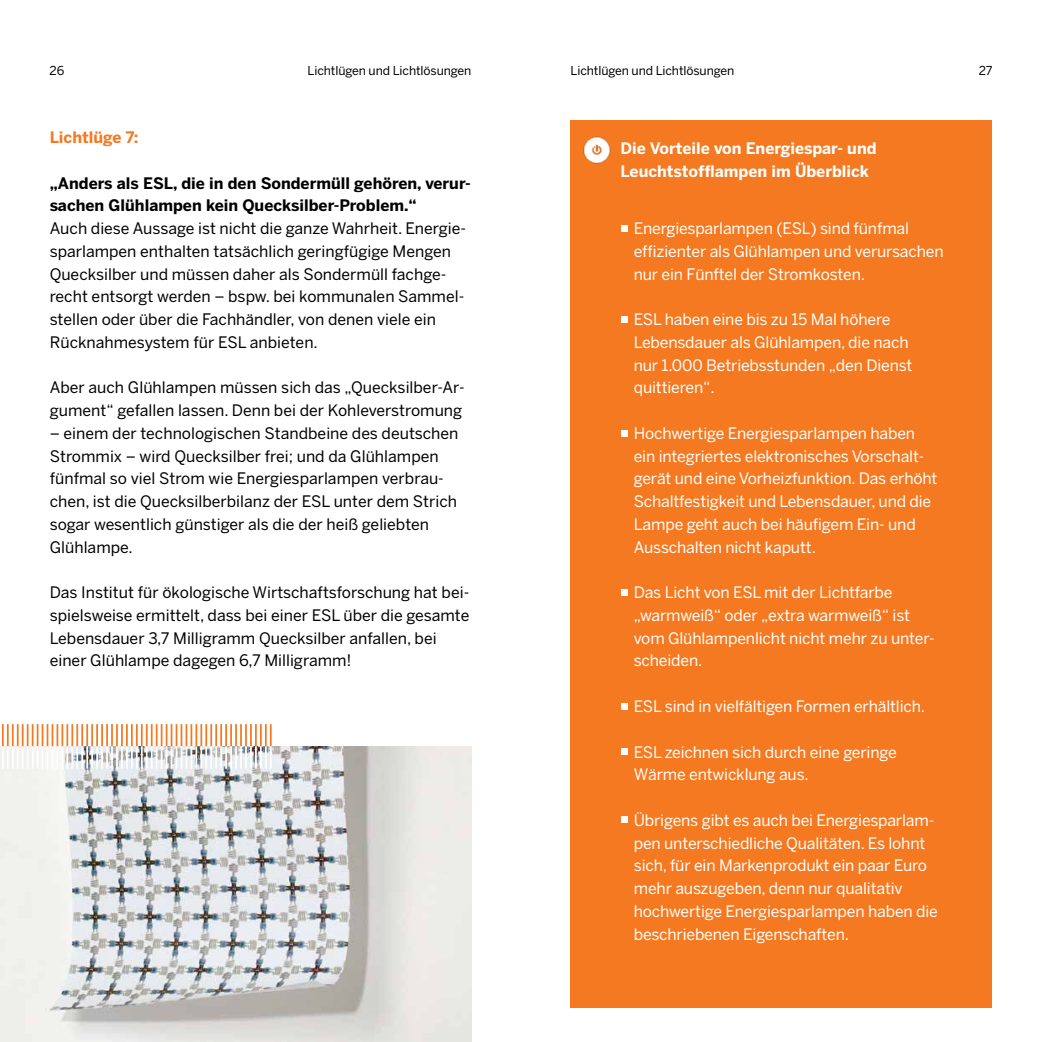
<style>
.page{position:relative;width:1042px;height:1042px;background:#fff}
.page>*{position:absolute;margin:0;border:0;box-sizing:border-box;transform-origin:0 0}
.t1{font:15.75px/22.8px "Benton Sans";letter-spacing:-.01em;color:#fff}
.t2{font:15.75px/22.8px "Benton Sans";color:#000}
.t3{font:700 15.75px/22.8px "Benton Sans";color:#000}
.t4{font:700 15.75px/22.8px "Benton Sans";color:#fff}
.t5{font:700 15.75px "Benton Sans";color:#f47920}
.t6{font:12.25px "Benton Sans";letter-spacing:-.01em;color:#000}
</style>
<div class="page">
<img style="left:0;top:746px;width:471px;height:296px">
<hr style="left:2px;top:724px;width:2px;height:22px;background:#f47920">
<hr style="left:7px;top:724px;width:2px;height:22px;background:#f47920">
<hr style="left:12px;top:724px;width:2px;height:22px;background:#f47920">
<hr style="left:17px;top:724px;width:2px;height:22px;background:#f47920">
<hr style="left:22px;top:724px;width:2px;height:22px;background:#f47920">
<hr style="left:27px;top:724px;width:2px;height:22px;background:#f47920">
<hr style="left:61px;top:724px;width:2px;height:22px;background:#f47920">
<hr style="left:66px;top:724px;width:2px;height:22px;background:#f47920">
<hr style="left:71px;top:724px;width:2px;height:22px;background:#f47920">
<hr style="left:76px;top:724px;width:2px;height:22px;background:#f47920">
<hr style="left:81px;top:724px;width:2px;height:22px;background:#f47920">
<hr style="left:86px;top:724px;width:2px;height:22px;background:#f47920">
<hr style="left:91px;top:724px;width:2px;height:22px;background:#f47920">
<hr style="left:96px;top:724px;width:2px;height:22px;background:#f47920">
<hr style="left:101px;top:724px;width:2px;height:22px;background:#f47920">
<hr style="left:106px;top:724px;width:2px;height:22px;background:#f47920">
<hr style="left:111px;top:724px;width:2px;height:22px;background:#f47920">
<hr style="left:116px;top:724px;width:2px;height:22px;background:#f47920">
<hr style="left:121px;top:724px;width:2px;height:22px;background:#f47920">
<hr style="left:126px;top:724px;width:2px;height:22px;background:#f47920">
<hr style="left:131px;top:724px;width:2px;height:22px;background:#f47920">
<hr style="left:136px;top:724px;width:2px;height:22px;background:#f47920">
<hr style="left:141px;top:724px;width:2px;height:22px;background:#f47920">
<hr style="left:146px;top:724px;width:2px;height:22px;background:#f47920">
<hr style="left:151px;top:724px;width:2px;height:22px;background:#f47920">
<hr style="left:156px;top:724px;width:2px;height:22px;background:#f47920">
<hr style="left:190px;top:724px;width:2px;height:22px;background:#f47920">
<hr style="left:195px;top:724px;width:2px;height:22px;background:#f47920">
<hr style="left:200px;top:724px;width:2px;height:22px;background:#f47920">
<hr style="left:205px;top:724px;width:2px;height:22px;background:#f47920">
<hr style="left:210px;top:724px;width:2px;height:22px;background:#f47920">
<hr style="left:215px;top:724px;width:2px;height:22px;background:#f47920">
<hr style="left:220px;top:724px;width:2px;height:22px;background:#f47920">
<hr style="left:225px;top:724px;width:2px;height:22px;background:#f47920">
<hr style="left:230px;top:724px;width:2px;height:22px;background:#f47920">
<hr style="left:235px;top:724px;width:2px;height:22px;background:#f47920">
<hr style="left:240px;top:724px;width:2px;height:22px;background:#f47920">
<hr style="left:245px;top:724px;width:2px;height:22px;background:#f47920">
<hr style="left:250px;top:724px;width:2px;height:22px;background:#f47920">
<hr style="left:255px;top:724px;width:2px;height:22px;background:#f47920">
<hr style="left:260px;top:724px;width:2px;height:22px;background:#f47920">
<hr style="left:265px;top:724px;width:2px;height:22px;background:#f47920">
<hr style="left:270px;top:724px;width:2px;height:22px;background:#f47920">
<hr style="left:2px;top:746px;width:2px;height:22px;background:#fff">
<hr style="left:7px;top:746px;width:2px;height:22px;background:#fff">
<hr style="left:12px;top:746px;width:2px;height:22px;background:#fff">
<hr style="left:17px;top:746px;width:2px;height:22px;background:#fff">
<hr style="left:22px;top:746px;width:2px;height:22px;background:#fff">
<hr style="left:27px;top:746px;width:2px;height:22px;background:#fff">
<svg style="left:32px;top:724px;width:26px;height:44px"></svg>
<hr style="left:61px;top:746px;width:2px;height:22px;background:#fff">
<hr style="left:66px;top:746px;width:2px;height:22px;background:#fff">
<hr style="left:71px;top:746px;width:2px;height:22px;background:#fff">
<hr style="left:76px;top:746px;width:2px;height:22px;background:#fff">
<hr style="left:81px;top:746px;width:2px;height:22px;background:#fff">
<hr style="left:86px;top:746px;width:2px;height:22px;background:#fff">
<hr style="left:91px;top:746px;width:2px;height:22px;background:#fff">
<hr style="left:96px;top:746px;width:2px;height:22px;background:#fff">
<hr style="left:101px;top:746px;width:2px;height:22px;background:#fff">
<hr style="left:106px;top:746px;width:2px;height:22px;background:#fff">
<hr style="left:111px;top:746px;width:2px;height:22px;background:#fff">
<hr style="left:116px;top:746px;width:2px;height:22px;background:#fff">
<hr style="left:121px;top:746px;width:2px;height:22px;background:#fff">
<hr style="left:126px;top:746px;width:2px;height:22px;background:#fff">
<hr style="left:131px;top:746px;width:2px;height:22px;background:#fff">
<hr style="left:136px;top:746px;width:2px;height:22px;background:#fff">
<hr style="left:141px;top:746px;width:2px;height:22px;background:#fff">
<hr style="left:146px;top:746px;width:2px;height:22px;background:#fff">
<hr style="left:151px;top:746px;width:2px;height:22px;background:#fff">
<hr style="left:156px;top:746px;width:2px;height:22px;background:#fff">
<svg style="left:161px;top:724px;width:26px;height:44px"></svg>
<hr style="left:190px;top:746px;width:2px;height:22px;background:#fff">
<hr style="left:195px;top:746px;width:2px;height:22px;background:#fff">
<hr style="left:200px;top:746px;width:2px;height:22px;background:#fff">
<hr style="left:205px;top:746px;width:2px;height:22px;background:#fff">
<hr style="left:210px;top:746px;width:2px;height:22px;background:#fff">
<hr style="left:215px;top:746px;width:2px;height:22px;background:#fff">
<hr style="left:220px;top:746px;width:2px;height:22px;background:#fff">
<hr style="left:225px;top:746px;width:2px;height:22px;background:#fff">
<hr style="left:230px;top:746px;width:2px;height:22px;background:#fff">
<hr style="left:235px;top:746px;width:2px;height:22px;background:#fff">
<hr style="left:240px;top:746px;width:2px;height:22px;background:#fff">
<hr style="left:245px;top:746px;width:2px;height:22px;background:#fff">
<hr style="left:250px;top:746px;width:2px;height:22px;background:#fff">
<hr style="left:255px;top:746px;width:2px;height:22px;background:#fff">
<hr style="left:260px;top:746px;width:2px;height:22px;background:#fff">
<hr style="left:265px;top:746px;width:2px;height:22px;background:#fff">
<hr style="left:270px;top:746px;width:2px;height:22px;background:#fff">
<div style="left:570px;top:120px;width:422px;height:888px;background:#f47920"></div>
<img style="left:583px;top:136px;width:28px;height:28px">
<div style="left:621px;top:225px;width:7px;height:6px;background:#fff"></div>
<div style="left:621px;top:316px;width:7px;height:6px;background:#fff"></div>
<div style="left:621px;top:430px;width:7px;height:6px;background:#fff"></div>
<div style="left:621px;top:589px;width:7px;height:6px;background:#fff"></div>
<div style="left:621px;top:703px;width:7px;height:6px;background:#fff"></div>
<div style="left:621px;top:748px;width:7px;height:7px;background:#fff"></div>
<div style="left:621px;top:817px;width:7px;height:6px;background:#fff"></div>
<p class="t6" style="left:50px;top:63px;width:16px">26</p>
<p class="t6" style="left:978px;top:63px;width:15px">27</p>
<p class="t6" style="left:308px;top:63px;width:165px">Lichtlügen und Lichtlösungen</p>
<p class="t6" style="left:570px;top:63px;width:165px">Lichtlügen und Lichtlösungen</p>
<p class="t5" style="left:50px;top:128px;width:90px">Lichtlüge 7:</p>
<p class="t3" style="left:50px;top:171px;width:422px">„Anders als ESL, die in den Sondermüll gehören, verur&shy;sachen Glühlampen kein Quecksilber-Problem.“</p>
<p class="t2" style="left:50px;top:217px;width:418px">Auch diese Aussage ist nicht die ganze Wahrheit. Energie&shy;sparlampen enthalten tatsächlich geringfügige Mengen Quecksilber und müssen daher als Sondermüll fachge&shy;recht entsorgt werden – bspw. bei kommunalen Sammel&shy;stellen oder über die Fachhändler, von denen viele ein Rücknahmesystem für ESL anbieten.</p>
<p class="t2" style="left:50px;top:376px;width:416px">Aber auch Glühlampen müssen sich das „Quecksilber-Ar&shy;gument“ gefallen lassen. Denn bei der Kohleverstromung</p>
<p class="t2" style="left:50px;top:421px;width:410px">– einem der technologischen Standbeine des deutschen Strommix – wird Quecksilber frei; und da Glühlampen fünfmal so viel Strom wie Energiesparlampen verbrau&shy;chen, ist die Quecksilberbilanz der ESL unter dem Strich sogar wesentlich günstiger als die der heiß geliebten Glühlampe.</p>
<p class="t2" style="left:50px;top:581px;width:421px">Das Institut für ökologische Wirtschaftsforschung hat bei&shy;spielsweise ermittelt, dass bei einer ESL über die gesamte Lebensdauer 3,7 Milligramm Quecksilber anfallen, bei einer Glühlampe dagegen 6,7 Milligramm!</p>
<p class="t4" style="left:620px;top:137px;width:257px">Die Vorteile von Energiespar- und<br>Leuchtstofflampen im Überblick</p>
<p class="t1" style="left:634px;top:217px;width:311px">Energiesparlampen (ESL) sind fünfmal effizienter als Glühlampen und verursachen nur ein Fünftel der Stromkosten.</p>
<p class="t1" style="left:634px;top:308px;width:280px">ESL haben eine bis zu 15 Mal höhere<br>Lebensdauer als Glühlampen, die nach nur 1.000 Betriebsstunden „den Dienst quittieren“.</p>
<p class="t1" style="left:634px;top:422px;width:305px">Hochwertige Energiesparlampen haben ein integriertes elektronisches Vorschalt&shy;gerät und eine Vorheizfunktion. Das erhöht Schaltfestigkeit und Lebensdauer, und die Lampe geht auch bei häufigem Ein- und Ausschalten nicht kaputt.</p>
<p class="t1" style="left:634px;top:581px;width:302px">Das Licht von ESL mit der Lichtfarbe „warmweiß“ oder „extra warmweiß“ ist vom Glühlampenlicht nicht mehr zu unter&shy;scheiden.</p>
<p class="t1" style="left:634px;top:695px;width:293px">ESL sind in vielfältigen Formen erhältlich.</p>
<p class="t1" style="left:634px;top:740px;width:264px">ESL zeichnen sich durch eine geringe<br>Wärme entwicklung aus.</p>
<p class="t1" style="left:634px;top:808px;width:306px">Übrigens gibt es auch bei Energiesparlam&shy;pen unterschiedliche Qualitäten. Es lohnt sich, für ein Markenprodukt ein paar Euro mehr auszugeben, denn nur qualitativ hochwertige Energiesparlampen haben die beschriebenen Eigenschaften.</p>
</div>
